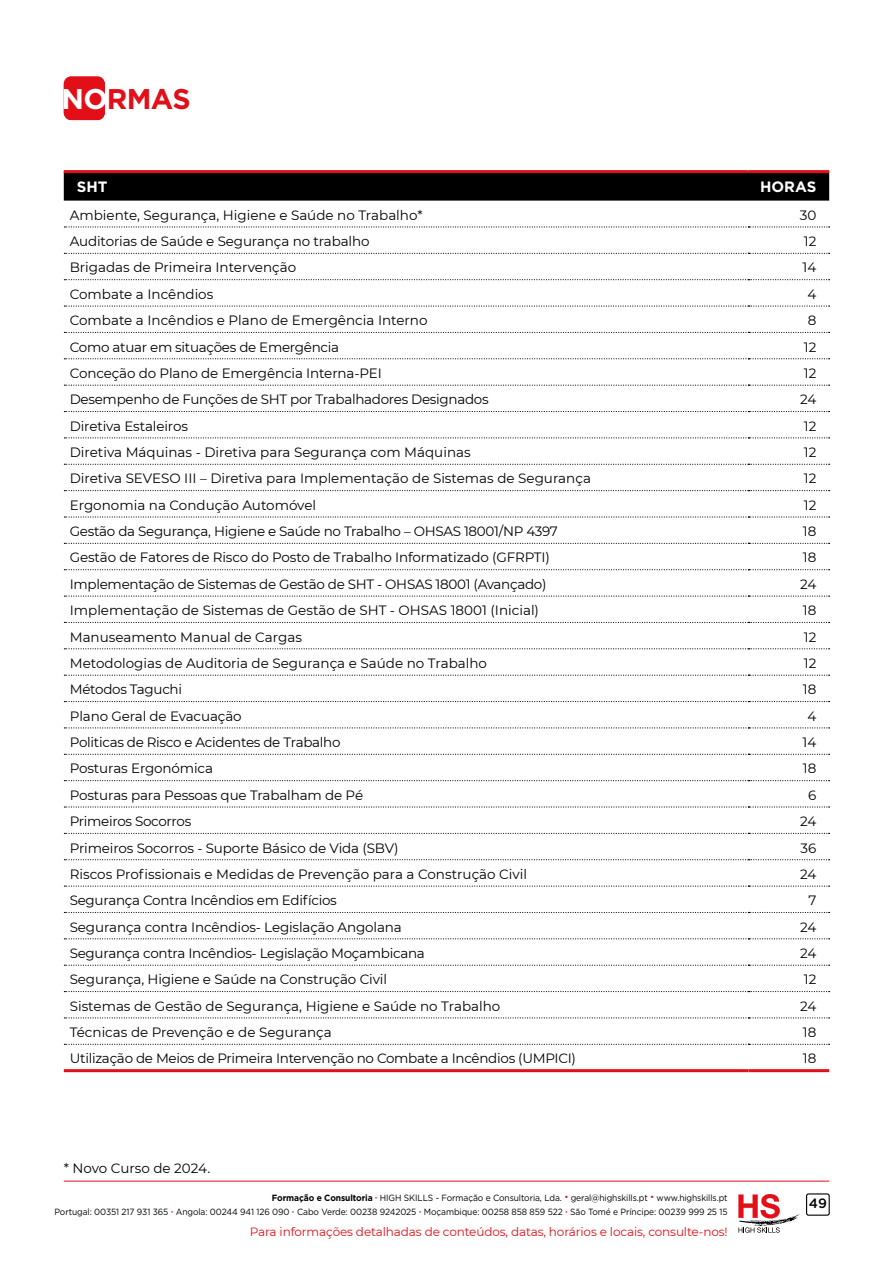
<style>
.page{position:relative;width:893px;height:1263px;background:#fff}
.page>*{position:absolute;margin:0;border:0;box-sizing:border-box;transform-origin:0 0}
.t1{font:700 28.5px "Gotham";letter-spacing:-.025em;color:#e30f18}
.t2{font:700 15px "Gotham";color:#fff}
.t3{font:13.5px "Montserrat";letter-spacing:-.01em;color:#000}
.t4{font:500 13.5px "Gotham";color:#000}
.t5{font:12px "Montserrat";letter-spacing:-.01em;color:#e30f18}
.t6{font:9px/13.5px "Gotham";letter-spacing:-.01em;color:#000;text-align:right;scale:.94 1}
.s1{color:#fff}
.s2{font-weight:700}
.s3{font-size:6px;color:#e30f18}
.s4{color:#e30f18}
</style>
<div class="page">
<svg style="left:738px;top:1194px;width:62px;height:39px"></svg>
<hr style="left:64px;top:1181px;width:765px;height:1px;background:#e30f18">
<div style="left:806px;top:1193px;width:24px;height:23px;border:1px solid #000;border-radius:2px"></div>
<svg style="left:64px;top:173px;width:765px;height:28px;background:#040303"></svg>
<svg style="left:64px;top:226px;width:766px;height:2px"></svg>
<svg style="left:64px;top:332px;width:766px;height:1px"></svg>
<svg style="left:64px;top:358px;width:766px;height:1px"></svg>
<svg style="left:64px;top:411px;width:766px;height:1px"></svg>
<svg style="left:64px;top:516px;width:766px;height:1px"></svg>
<svg style="left:64px;top:543px;width:766px;height:1px"></svg>
<svg style="left:64px;top:675px;width:766px;height:1px"></svg>
<svg style="left:64px;top:701px;width:766px;height:1px"></svg>
<svg style="left:64px;top:754px;width:766px;height:1px"></svg>
<svg style="left:64px;top:833px;width:766px;height:1px"></svg>
<svg style="left:64px;top:885px;width:766px;height:2px"></svg>
<svg style="left:64px;top:912px;width:766px;height:1px"></svg>
<svg style="left:64px;top:965px;width:766px;height:1px"></svg>
<svg style="left:64px;top:1017px;width:766px;height:1px"></svg>
<svg style="left:64px;top:253px;width:766px;height:1px"></svg>
<svg style="left:64px;top:279px;width:766px;height:1px"></svg>
<svg style="left:64px;top:305px;width:766px;height:2px"></svg>
<svg style="left:64px;top:385px;width:766px;height:1px"></svg>
<svg style="left:64px;top:437px;width:766px;height:1px"></svg>
<svg style="left:64px;top:464px;width:766px;height:1px"></svg>
<svg style="left:64px;top:490px;width:766px;height:1px"></svg>
<svg style="left:64px;top:569px;width:766px;height:1px"></svg>
<svg style="left:64px;top:595px;width:766px;height:2px"></svg>
<svg style="left:64px;top:622px;width:766px;height:1px"></svg>
<svg style="left:64px;top:648px;width:766px;height:1px"></svg>
<svg style="left:64px;top:727px;width:766px;height:1px"></svg>
<svg style="left:64px;top:780px;width:766px;height:1px"></svg>
<svg style="left:64px;top:806px;width:766px;height:1px"></svg>
<svg style="left:64px;top:859px;width:766px;height:1px"></svg>
<svg style="left:64px;top:938px;width:766px;height:1px"></svg>
<svg style="left:64px;top:991px;width:766px;height:1px"></svg>
<svg style="left:64px;top:1044px;width:766px;height:1px"></svg>
<hr style="left:64px;top:1069px;width:684px;height:3px;background:#e30f18">
<hr style="left:748px;top:1069px;width:81px;height:3px;background:#e30f18">
<hr style="left:64px;top:170px;width:684px;height:3px;background:#e30f18">
<hr style="left:748px;top:170px;width:81px;height:3px;background:#e30f18">
<div style="left:64px;top:77px;width:41px;height:43px;background:#e30f18;border-radius:7px"></div>
<h1 class="t1" style="left:62px;top:80px;width:130px"><span class="s1">NO</span>RMAS</h1>
<p class="t2" style="left:77px;top:177px;width:32px">SHT</p>
<p class="t2" style="left:760px;top:177px;width:58px">HORAS</p>
<p class="t3" style="left:70px;top:206px;width:354px">Ambiente, Segurança, Higiene e Saúde no Trabalho*</p>
<p class="t3" style="left:800px;top:206px;width:18px">30</p>
<p class="t3" style="left:70px;top:232px;width:301px">Auditorias de Saúde e Segurança no trabalho</p>
<p class="t3" style="left:804px;top:232px;width:14px">12</p>
<p class="t3" style="left:70px;top:258px;width:228px">Brigadas de Primeira Intervenção</p>
<p class="t3" style="left:803px;top:258px;width:15px">14</p>
<p class="t3" style="left:70px;top:285px;width:145px">Combate a Incêndios</p>
<p class="t3" style="left:807px;top:285px;width:10px">4</p>
<p class="t3" style="left:70px;top:311px;width:359px">Combate a Incêndios e Plano de Emergência Interno</p>
<p class="t3" style="left:808px;top:311px;width:10px">8</p>
<p class="t3" style="left:70px;top:337px;width:271px">Como atuar em situações de Emergência</p>
<p class="t3" style="left:804px;top:337px;width:14px">12</p>
<p class="t3" style="left:70px;top:364px;width:313px">Conceção do Plano de Emergência Interna-PEI</p>
<p class="t3" style="left:804px;top:364px;width:14px">12</p>
<p class="t3" style="left:70px;top:390px;width:420px">Desempenho de Funções de SHT por Trabalhadores Designados</p>
<p class="t3" style="left:800px;top:390px;width:18px">24</p>
<p class="t3" style="left:70px;top:416px;width:120px">Diretiva Estaleiros</p>
<p class="t3" style="left:804px;top:416px;width:14px">12</p>
<p class="t3" style="left:70px;top:443px;width:402px">Diretiva Máquinas - Diretiva para Segurança com Máquinas</p>
<p class="t3" style="left:804px;top:443px;width:14px">12</p>
<p class="t3" style="left:70px;top:469px;width:523px">Diretiva SEVESO III – Diretiva para Implementação de Sistemas de Segurança</p>
<p class="t3" style="left:804px;top:469px;width:14px">12</p>
<p class="t3" style="left:70px;top:496px;width:248px">Ergonomia na Condução Automóvel</p>
<p class="t3" style="left:804px;top:496px;width:14px">12</p>
<p class="t3" style="left:70px;top:522px;width:490px">Gestão da Segurança, Higiene e Saúde no Trabalho – OHSAS 18001/NP 4397</p>
<p class="t3" style="left:803px;top:522px;width:15px">18</p>
<p class="t3" style="left:70px;top:548px;width:482px">Gestão de Fatores de Risco do Posto de Trabalho Informatizado (GFRPTI)</p>
<p class="t3" style="left:803px;top:548px;width:15px">18</p>
<p class="t3" style="left:70px;top:575px;width:478px">Implementação de Sistemas de Gestão de SHT - OHSAS 18001 (Avançado)</p>
<p class="t3" style="left:800px;top:575px;width:18px">24</p>
<p class="t3" style="left:70px;top:601px;width:471px">Implementação de Sistemas de Gestão de SHT - OHSAS 18001 (Inicial)</p>
<p class="t3" style="left:803px;top:601px;width:15px">18</p>
<p class="t3" style="left:70px;top:627px;width:234px">Manuseamento Manual de Cargas</p>
<p class="t3" style="left:804px;top:627px;width:14px">12</p>
<p class="t3" style="left:70px;top:654px;width:419px">Metodologias de Auditoria de Segurança e Saúde no Trabalho</p>
<p class="t3" style="left:804px;top:654px;width:14px">12</p>
<p class="t3" style="left:70px;top:680px;width:114px">Métodos Taguchi</p>
<p class="t3" style="left:803px;top:680px;width:15px">18</p>
<p class="t3" style="left:70px;top:707px;width:173px">Plano Geral de Evacuação</p>
<p class="t3" style="left:807px;top:707px;width:10px">4</p>
<p class="t3" style="left:70px;top:733px;width:272px">Politicas de Risco e Acidentes de Trabalho</p>
<p class="t3" style="left:803px;top:733px;width:15px">14</p>
<p class="t3" style="left:70px;top:759px;width:145px">Posturas Ergonómica</p>
<p class="t3" style="left:803px;top:759px;width:15px">18</p>
<p class="t3" style="left:70px;top:786px;width:295px">Posturas para Pessoas que Trabalham de Pé</p>
<p class="t3" style="left:808px;top:786px;width:10px">6</p>
<p class="t3" style="left:70px;top:812px;width:123px">Primeiros Socorros</p>
<p class="t3" style="left:800px;top:812px;width:18px">24</p>
<p class="t3" style="left:70px;top:838px;width:330px">Primeiros Socorros - Suporte Básico de Vida (SBV)</p>
<p class="t3" style="left:801px;top:838px;width:17px">36</p>
<p class="t3" style="left:70px;top:865px;width:459px">Riscos Profissionais e Medidas de Prevenção para a Construção Civil</p>
<p class="t3" style="left:800px;top:865px;width:18px">24</p>
<p class="t3" style="left:70px;top:891px;width:269px">Segurança Contra Incêndios em Edifícios</p>
<p class="t3" style="left:808px;top:891px;width:9px">7</p>
<p class="t3" style="left:70px;top:917px;width:334px">Segurança contra Incêndios- Legislação Angolana</p>
<p class="t3" style="left:800px;top:917px;width:18px">24</p>
<p class="t3" style="left:70px;top:944px;width:357px">Segurança contra Incêndios- Legislação Moçambicana</p>
<p class="t3" style="left:800px;top:944px;width:18px">24</p>
<p class="t3" style="left:70px;top:970px;width:319px">Segurança, Higiene e Saúde na Construção Civil</p>
<p class="t3" style="left:804px;top:970px;width:14px">12</p>
<p class="t3" style="left:70px;top:997px;width:432px">Sistemas de Gestão de Segurança, Higiene e Saúde no Trabalho</p>
<p class="t3" style="left:800px;top:997px;width:18px">24</p>
<p class="t3" style="left:70px;top:1023px;width:264px">Técnicas de Prevenção e de Segurança</p>
<p class="t3" style="left:803px;top:1023px;width:15px">18</p>
<p class="t3" style="left:70px;top:1049px;width:508px">Utilização de Meios de Primeira Intervenção no Combate a Incêndios (UMPICI)</p>
<p class="t3" style="left:803px;top:1049px;width:15px">18</p>
<p class="t3" style="left:64px;top:1158px;width:148px">* Novo Curso de 2024.</p>
<p class="t6" style="left:54px;top:1191px;width:718px"><span class="s2">Formação e Consultoria</span> <span class="s3">•</span> HIGH SKILLS - Formação e Consultoria, Lda. <span class="s4">•</span> geral@highskills.pt <span class="s4">•</span> www.highskills.pt<br>Portugal: 00351 217 931 365 <span class="s3">•</span> Angola: 00244 941 126 090 <span class="s3">•</span> Cabo Verde: 00238 9242025 <span class="s3">•</span> Moçambique: 00258 858 859 522 <span class="s3">•</span> São Tomé e Príncipe: 00239 999 25 15</p>
<p class="t5" style="left:250px;top:1224px;width:479px">Para informações detalhadas de conteúdos, datas, horários e locais, consulte-nos!</p>
<p class="t4" style="left:809px;top:1194px;width:19px">49</p>
</div>
